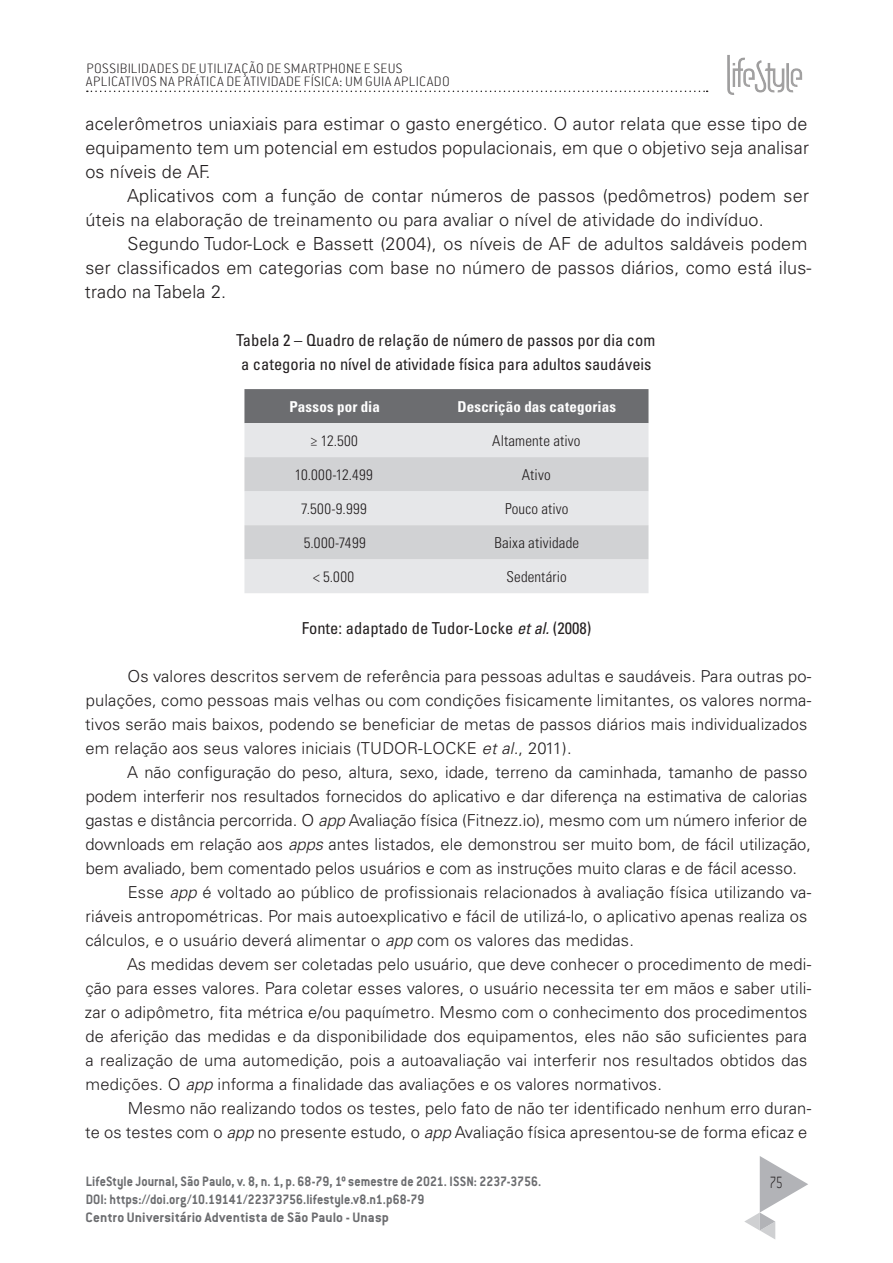
<style>
.page{position:relative;width:893px;height:1263px;background:#fff}
.page>*{position:absolute;margin:0;border:0;box-sizing:border-box;transform-origin:0 0}
.CORPO{font:300 18px/24px "Univers LT Std";letter-spacing:.01em;color:#231f20}
.t1{font:200 18px "Conduit ITC Std";color:#231f20;scale:.75 1}
.CORPO-2{font:300 16.5px/24px "Univers LT Std";letter-spacing:.01em;color:#231f20}
.Legenda{font:condensed 16.5px/24px "Univers LT Std";color:#231f20;text-align:center}
.Legenda2{font:condensed 16.5px "Univers LT Std";color:#231f20}
.t2{font:700 15px/18px "Conduit ITC Std";letter-spacing:.005em;color:#6c6d70;scale:.91 1}
.Celula{font:300 condensed 15px "Univers LT Std";letter-spacing:.01em;color:#231f20}
.t3{font:200 15px/13.5px "Conduit ITC Std";letter-spacing:.025em;color:#231f20}
.Cabeçalho{font:700 condensed 15px "Univers LT Std";letter-spacing:.01em;color:#fff}
.s1{font-style:italic}
</style>
<div class="page">
<svg style="left:744px;top:1156px;width:64px;height:83px"></svg>
<svg style="left:87px;top:91px;width:621px;height:1px"></svg>
<div style="left:727px;top:54px;width:77px;height:43px;background:#231f20;opacity:.75"></div>
<div style="left:244px;top:389px;width:404px;height:34px;background:#6c6d70"></div>
<div style="left:244px;top:423px;width:404px;height:170px;background:#e6e7e9"></div>
<svg style="left:244px;top:457px;width:404px;height:102px;background:#d8d9db"></svg>
<p class="t3" style="left:86px;top:61px;width:365px">POSSIBILIDADES DE UTILIZAÇÃO DE SMARTPHONE E SEUS<br>APLICATIVOS NA PRÁTICA DE ATIVIDADE FÍSICA: UM GUIA APLICADO</p>
<p class="CORPO" style="left:85px;top:112px;width:725px;text-align:justify">acelerômetros uniaxiais para estimar o gasto energético. O autor relata que esse tipo de equipamento tem um potencial em estudos populacionais, em que o objetivo seja analisar os níveis de AF.</p>
<p class="CORPO" style="left:85px;top:184px;width:725px;text-indent:42px">Aplicativos com a função de contar números de passos (pedômetros) podem ser úteis na elaboração de treinamento ou para avaliar o nível de atividade do indivíduo.</p>
<p class="CORPO" style="left:85px;top:232px;width:728px;text-indent:43px">Segundo Tudor-Lock e Bassett (2004), os níveis de AF de adultos saldáveis podem ser classificados em categorias com base no número de passos diários, como está ilus&shy;trado na Tabela 2.</p>
<p class="Legenda" style="left:236px;top:328px;width:421px">Tabela 2 – Quadro de relação de número de passos por dia com a categoria no nível de atividade física para adultos saudáveis</p>
<p class="Cabeçalho" style="left:289px;top:397px;width:92px">Passos por dia</p>
<p class="Cabeçalho" style="left:457px;top:397px;width:160px">Descrição das categorias</p>
<p class="Celula" style="left:311px;top:431px;width:49px">≥ 12.500</p>
<p class="Celula" style="left:492px;top:431px;width:90px">Altamente ativo</p>
<p class="Celula" style="left:295px;top:465px;width:80px">10.000-12.499</p>
<p class="Celula" style="left:522px;top:465px;width:30px">Ativo</p>
<p class="Celula" style="left:301px;top:499px;width:67px">7.500-9.999</p>
<p class="Celula" style="left:505px;top:499px;width:65px">Pouco ativo</p>
<p class="Celula" style="left:304px;top:533px;width:63px">5.000-7499</p>
<p class="Celula" style="left:494px;top:533px;width:86px">Baixa atividade</p>
<p class="Celula" style="left:313px;top:567px;width:42px">&lt; 5.000</p>
<p class="Celula" style="left:506px;top:567px;width:62px">Sedentário</p>
<p class="Legenda2" style="left:302px;top:618px;width:291px">Fonte: adaptado de Tudor-Locke <span class="s1">etal.</span>(2008)</p>
<p class="CORPO-2" style="left:85px;top:664px;width:727px;text-indent:42px">Os valores descritos servem de referência para pessoas adultas e saudáveis. Para outras po&shy;pulações, como pessoas mais velhas ou com condições fisicamente limitantes, os valores norma&shy;tivos serão mais baixos, podendo se beneficiar de metas de passos diários mais individualizados em relação aos seus valores iniciais (TUDOR-LOCKE <span class="s1">et al.</span>, 2011).</p>
<p class="CORPO-2" style="left:85px;top:760px;width:727px;text-indent:42px">A não configuração do peso, altura, sexo, idade, terreno da caminhada, tamanho de passo podem interferir nos resultados fornecidos do aplicativo e dar diferença na estimativa de calorias gastas e distância percorrida. O <span class="s1">app</span> Avaliação física (Fitnezz.io), mesmo com um número inferior de downloads em relação aos <span class="s1">apps</span> antes listados, ele demonstrou ser muito bom, de fácil utilização, bem avaliado, bem comentado pelos usuários e com as instruções muito claras e de fácil acesso.</p>
<p class="CORPO-2" style="left:85px;top:880px;width:727px;text-indent:42px">Esse <span class="s1">app</span> é voltado ao público de profissionais relacionados à avaliação física utilizando va&shy;riáveis antropométricas. Por mais autoexplicativo e fácil de utilizá-lo, o aplicativo apenas realiza os cálculos, e o usuário deverá alimentar o <span class="s1">app</span> com os valores das medidas.</p>
<p class="CORPO-2" style="left:85px;top:952px;width:728px;text-indent:42px">As medidas devem ser coletadas pelo usuário, que deve conhecer o procedimento de medi&shy;ção para esses valores. Para coletar esses valores, o usuário necessita ter em mãos e saber utili&shy;zar o adipômetro, fita métrica e/ou paquímetro. Mesmo com o conhecimento dos procedimentos de aferição das medidas e da disponibilidade dos equipamentos, eles não são suficientes para a realização de uma automedição, pois a autoavaliação vai interferir nos resultados obtidos das medições. O <span class="s1">app</span> informa a finalidade das avaliações e os valores normativos.</p>
<p class="CORPO-2" style="left:85px;top:1096px;width:727px;text-align:right">Mesmo não realizando todos os testes, pelo fato de não ter identificado nenhum erro duran-<br>te os testes com o <span class="s1">app</span> no presente estudo, o <span class="s1">app</span> Avaliação física apresentou-se de forma eficaz e</p>
<p class="t2" style="left:86px;top:1171px;width:502px">LifeStyle Journal, São Paulo, v. 8, n. 1, p. 68-79, 1º semestre de 2021. ISSN: 2237-3756.<br>DOI: https://doi.org/10.19141/22373756.lifestyle.v8.n1.p68-79<br>Centro Universitário Adventista de São Paulo - Unasp</p>
<p class="t1" style="left:769px;top:1172px;width:19px">75</p>
</div>
